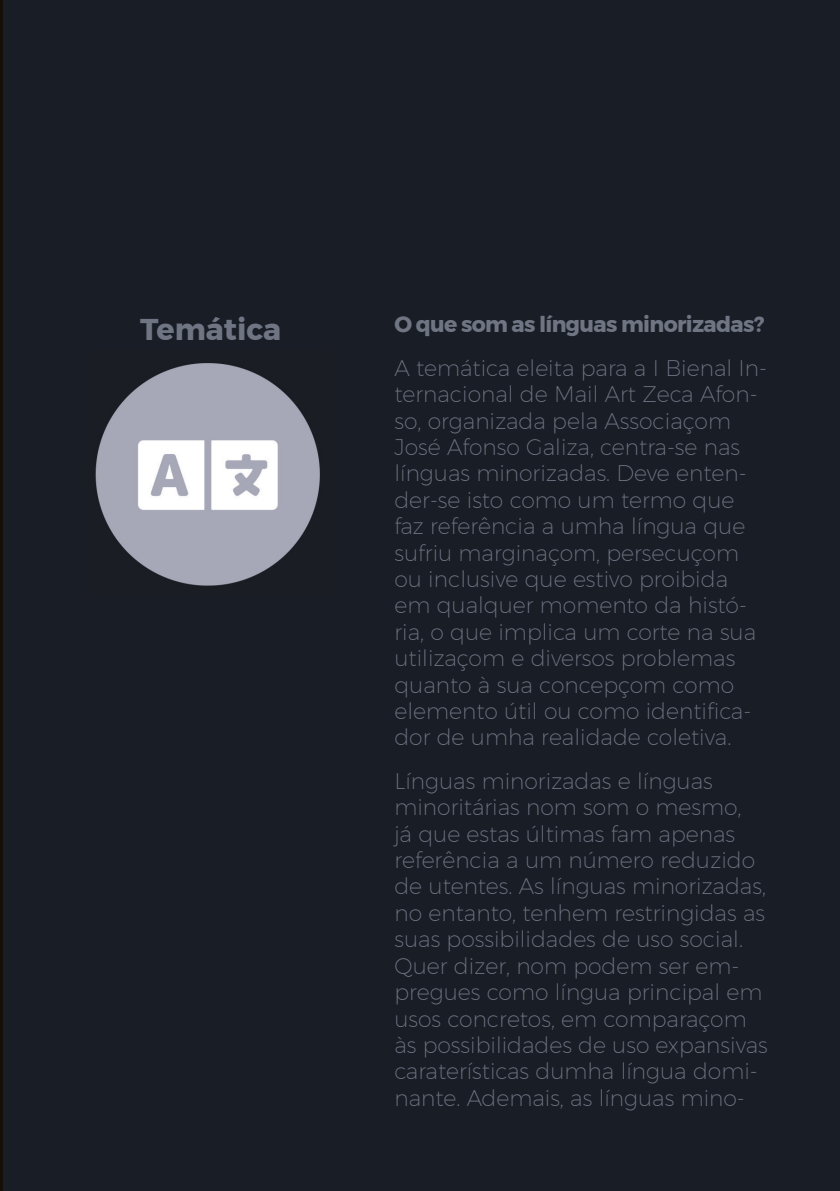
<style>
.page{position:relative;width:840px;height:1191px;background:#fff}
.page>*{position:absolute;margin:0;border:0;box-sizing:border-box;transform-origin:0 0}
.t1{font:700 30px "Montserrat";color:#707583}
.t2{font:200 22px/26.4px "Montserrat";color:#707583}
.t3{font:700 22px "Montserrat";letter-spacing:-.03em;color:#707583}
</style>
<div class="page">
<div style="left:1px;top:0;width:838px;height:1191px;background:#191d25"></div>
<hr style="left:0;top:0;width:2px;height:1191px;background:#151007">
<img style="left:95px;top:363px;width:225px;height:223px">
<h1 class="t1" style="left:140px;top:305px;width:142px">Temática</h1>
<p class="t3" style="left:394px;top:307px;width:371px">O que som as línguas minorizadas?</p>
<p class="t2" style="left:394px;top:354px;width:374px">A temática eleita para a I Bienal In&shy;ternacional de Mail Art Zeca Afon&shy;so, organizada pela Associaçom<br>José Afonso Galiza, centra-se nas línguas minorizadas. Deve enten&shy;der-se isto como um termo que faz referência a umha língua que sufriu marginaçom, persecuçom ou inclusive que estivo proibida em qualquer momento da histó&shy;ria, o que implica um corte na sua utilizaçom e diversos problemas quanto à sua concepçom como elemento útil ou como identifica&shy;dor de umha realidade coletiva.</p>
<p class="t2" style="left:394px;top:767px;width:375px">Línguas minorizadas e línguas minoritárias nom som o mesmo,<br>já que estas últimas fam apenas referência a um número reduzido de utentes. As línguas minorizadas, no entanto, tenhem restringidas as suas possibilidades de uso social.<br>Quer dizer, nom podem ser em&shy;pregues como língua principal em usos concretos, em comparaçom às possibilidades de uso expansivas caraterísticas dumha língua domi&shy;nante. Ademais, as línguas mino-</p>
</div>
